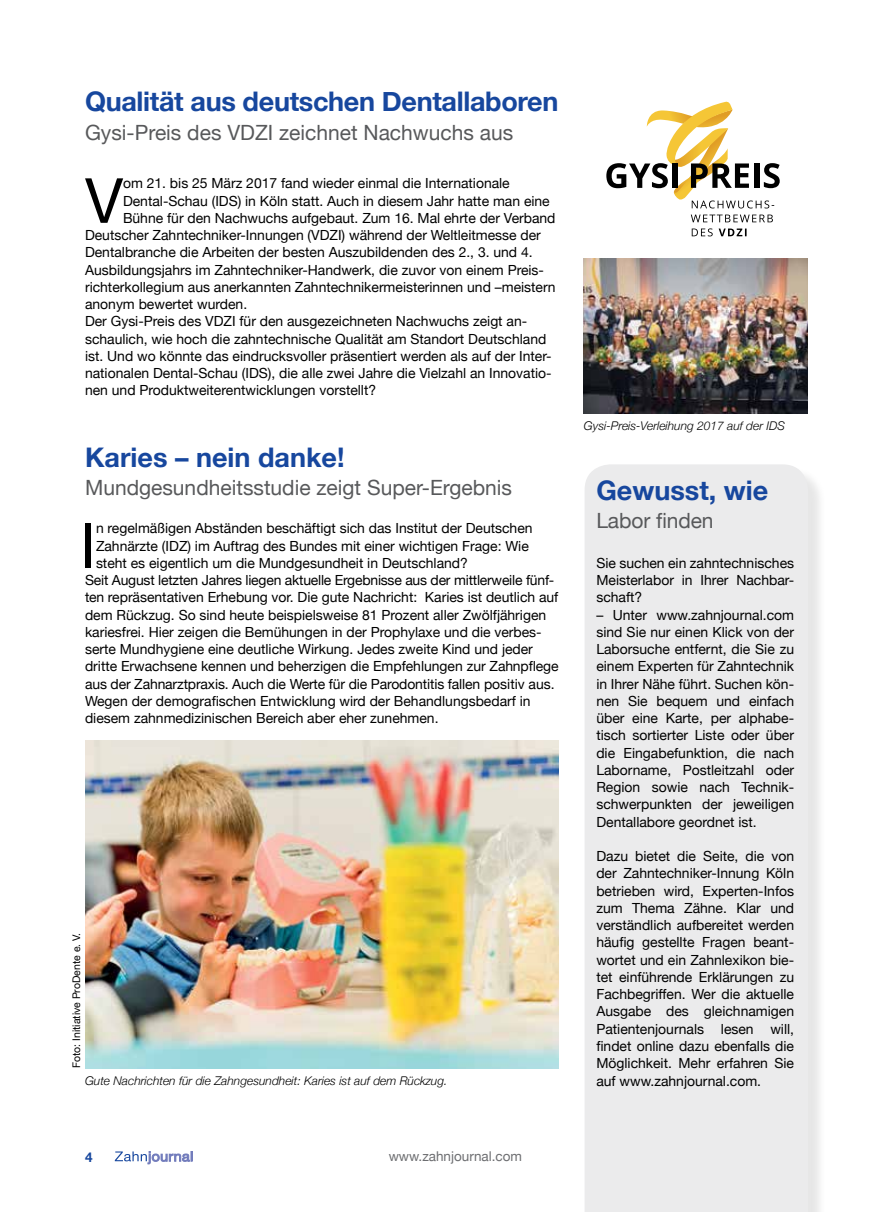
<style>
.page{position:relative;width:893px;height:1212px;background:#fff}
.page>*{position:absolute;margin:0;border:0;box-sizing:border-box;transform-origin:0 0}
.t1{font:62.25px "Helvetica Neue";color:#000}
.t2{font:700 27px "Helvetica Neue";letter-spacing:-.01em;color:#17479e}
.t3{font:21px "Helvetica Neue";color:#58595b}
.t4{font:13.95px/17.2px "Helvetica Neue";color:#000;text-align:justify}
.t5{font:13.5px "Helvetica Neue";color:#6d6e71}
.t6{font:700 13.5px "Helvetica Neue";color:#17479e}
.t7{font:italic 300 12px "Helvetica Neue";color:#000}
.t8{font:10.5px "Helvetica Neue";color:#000}
</style>
<div class="page">
<svg style="left:115px;top:1151px;width:77px;height:13px"></svg>
<div style="left:587px;top:467px;width:240px;height:745px;background:#000;opacity:.1"></div>
<div style="left:585px;top:464px;width:223px;height:748px;background:#ebebec"></div>
<img style="left:85px;top:740px;width:473px;height:328px">
<img style="left:584px;top:258px;width:224px;height:155px">
<svg style="left:692px;top:228px;width:55px;height:8px"></svg>
<svg style="left:691px;top:215px;width:82px;height:7px"></svg>
<svg style="left:606px;top:101px;width:174px;height:107px"></svg>
<h2 class="t2" style="left:85px;top:81px;width:475px">Qualität aus deutschen Dentallaboren</h2>
<h3 class="t3" style="left:85px;top:117px;width:430px">Gysi-Preis des VDZI zeichnet Nachwuchs aus</h3>
<h1 class="t1" style="left:85px;top:156px;width:40px">V</h1>
<p class="t4" style="left:123px;top:176px;width:388px">om 21. bis 25 März 2017 fand wieder einmal die Internationale</p>
<p class="t4" style="left:123px;top:193px;width:428px">Dental-Schau (IDS) in Köln statt. Auch in diesem Jahr hatte man eine</p>
<p class="t4" style="left:123px;top:210px;width:434px">Bühne für den Nachwuchs aufgebaut. Zum 16. Mal ehrte der Verband</p>
<p class="t4" style="left:85px;top:227px;width:457px">Deutscher Zahntechniker-Innungen (VDZI) während der Weltleitmesse der</p>
<p class="t4" style="left:85px;top:245px;width:449px">Dentalbranche die Arbeiten der besten Auszubildenden des 2., 3. und 4.</p>
<p class="t4" style="left:85px;top:262px;width:460px">Ausbildungsjahrs im Zahntechniker-Handwerk, die zuvor von einem Preis-</p>
<p class="t4" style="left:85px;top:279px;width:472px">richterkollegium aus anerkannten Zahntechnikermeisterinnen und –meistern</p>
<p class="t4" style="left:85px;top:296px;width:164px">anonym bewertet wurden.</p>
<p class="t4" style="left:85px;top:314px;width:444px">Der Gysi-Preis des VDZI für den ausgezeichneten Nachwuchs zeigt an-</p>
<p class="t4" style="left:85px;top:331px;width:463px">schaulich, wie hoch die zahntechnische Qualität am Standort Deutschland</p>
<p class="t4" style="left:85px;top:348px;width:468px">ist. Und wo könnte das eindrucksvoller präsentiert werden als auf der Inter-</p>
<p class="t4" style="left:85px;top:365px;width:468px">nationalen Dental-Schau (IDS), die alle zwei Jahre die Vielzahl an Innovatio-</p>
<p class="t4" style="left:85px;top:383px;width:293px">nen und Produktweiterentwicklungen vorstellt?</p>
<h2 class="t2" style="left:85px;top:436px;width:261px">Karies – nein danke!</h2>
<h3 class="t3" style="left:85px;top:473px;width:428px">Mundgesundheitsstudie zeigt Super-Ergebnis</h3>
<h1 class="t1" style="left:80px;top:501px;width:18px">I</h1>
<p class="t4" style="left:96px;top:521px;width:438px">n regelmäßigen Abständen beschäftigt sich das Institut der Deutschen</p>
<p class="t4" style="left:96px;top:538px;width:434px">Zahnärzte (IDZ) im Auftrag des Bundes mit einer wichtigen Frage: Wie</p>
<p class="t4" style="left:96px;top:555px;width:373px">steht es eigentlich um die Mundgesundheit in Deutschland?</p>
<p class="t4" style="left:85px;top:572px;width:471px">Seit August letzten Jahres liegen aktuelle Ergebnisse aus der mittlerweile fünf-</p>
<p class="t4" style="left:85px;top:590px;width:475px">ten repräsentativen Erhebung vor. Die gute Nachricht: Karies ist deutlich auf</p>
<p class="t4" style="left:85px;top:607px;width:463px">dem Rückzug. So sind heute beispielsweise 81 Prozent aller Zwölfjährigen</p>
<p class="t4" style="left:85px;top:624px;width:458px">kariesfrei. Hier zeigen die Bemühungen in der Prophylaxe und die verbes-</p>
<p class="t4" style="left:85px;top:641px;width:449px">serte Mundhygiene eine deutliche Wirkung. Jedes zweite Kind und jeder</p>
<p class="t4" style="left:85px;top:659px;width:475px">dritte Erwachsene kennen und beherzigen die Empfehlungen zur Zahnpflege</p>
<p class="t4" style="left:85px;top:676px;width:471px">aus der Zahnarztpraxis. Auch die Werte für die Parodontitis fallen positiv aus.</p>
<p class="t4" style="left:85px;top:693px;width:447px">Wegen der demografischen Entwicklung wird der Behandlungsbedarf in</p>
<p class="t4" style="left:85px;top:710px;width:355px">diesem zahnmedizinischen Bereich aber eher zunehmen.</p>
<p class="t8" style="left:69px;top:1068px;width:137px;rotate:-90deg">Foto: Initiative ProDente e. V.</p>
<p class="t7" style="left:85px;top:1071px;width:364px">Gute Nachrichten für die Zahngesundheit: Karies ist auf dem Rückzug.</p>
<p class="t6" style="left:85px;top:1146px;width:9px">4</p>
<p class="t5" style="left:389px;top:1146px;width:135px">www.zahnjournal.com</p>
<p class="t7" style="left:584px;top:416px;width:202px">Gysi-Preis-Verleihung 2017 auf der IDS</p>
<h2 class="t2" style="left:596px;top:469px;width:173px">Gewusst, wie</h2>
<h3 class="t3" style="left:596px;top:506px;width:119px">Labor finden</h3>
<p class="t4" style="left:596px;top:555px;width:199px">Sie suchen ein zahntechnisches Meisterlabor in Ihrer Nachbar&shy;schaft?</p>
<p class="t4" style="left:596px;top:607px;width:199px">– Unter www.zahnjournal.com sind Sie nur einen Klick von der Laborsuche entfernt, die Sie zu einem Experten für Zahntechnik in Ihrer Nähe führt. Suchen kön&shy;nen Sie bequem und einfach über eine Karte, per alphabe&shy;tisch sortierter Liste oder über die Eingabefunktion, die nach Laborname, Postleitzahl oder Region sowie nach Technik&shy;schwerpunkten der jeweiligen Dentallabore geordnet ist.</p>
<p class="t4" style="left:596px;top:848px;width:199px">Dazu bietet die Seite, die von der Zahntechniker-Innung Köln betrieben wird, Experten-Infos zum Thema Zähne. Klar und verständlich aufbereitet werden häufig gestellte Fragen beant&shy;wortet und ein Zahnlexikon bie&shy;tet einführende Erklärungen zu Fachbegriffen. Wer die aktuelle Ausgabe des gleichnamigen Patientenjournals lesen will, findet online dazu ebenfalls die Möglichkeit. Mehr erfahren Sie auf www.zahnjournal.com.</p>
</div>
